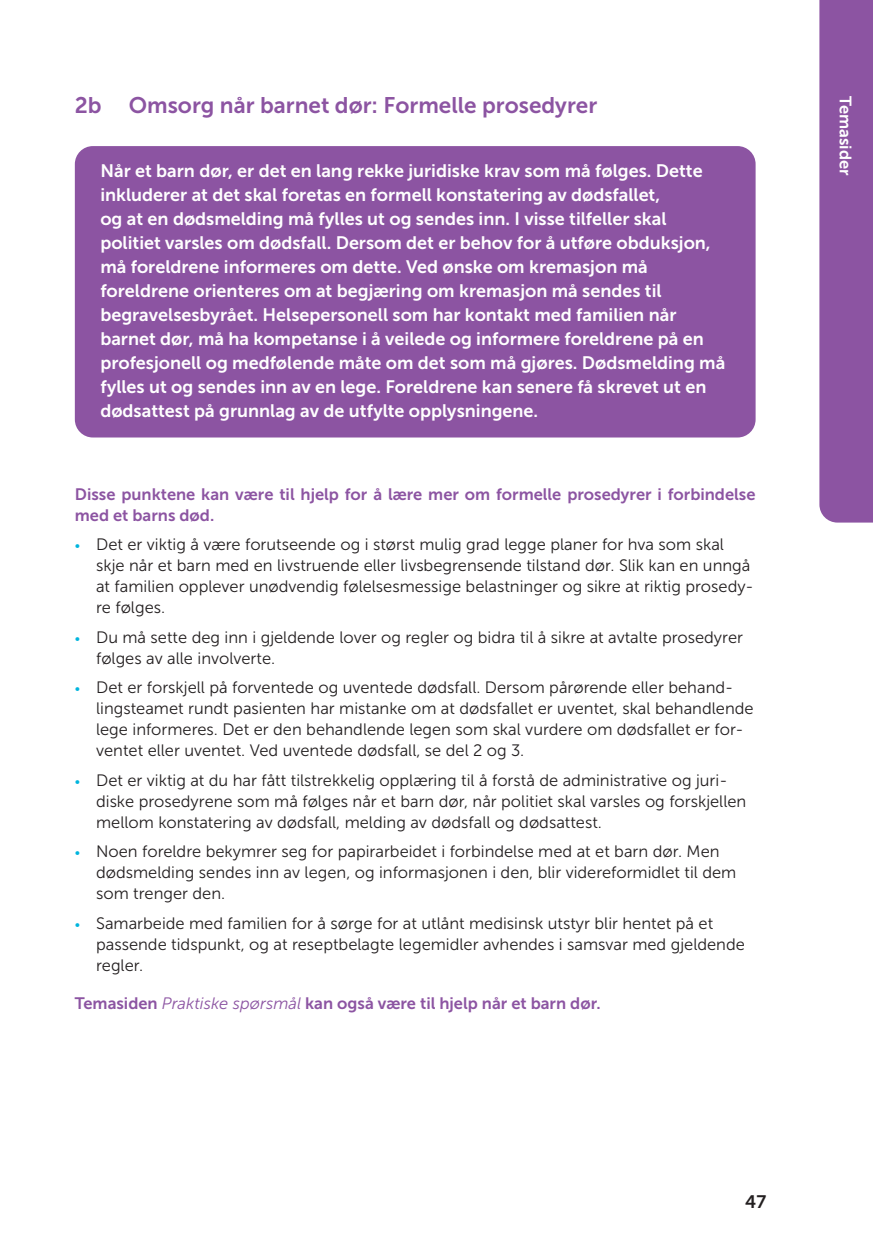
<style>
.page{position:relative;width:873px;height:1243px;background:#fff}
.page>*{position:absolute;margin:0;border:0;box-sizing:border-box;transform-origin:0 0}
.t1{font:22.5px "Museo Sans 700";color:#8c54a2}
.t2{font:18px/24px "Museo Sans 700";color:#fff}
.t3{font:18px "Museo Sans 700";color:#231f20}
.t4{font:16.5px/21px "Museo Sans 300";color:#231f20}
.t5{font:16.5px/21px "Museo Sans 700";color:#8c54a2}
.t6{font:16.5px "Museo Sans 700";color:#fff}
.s1{font-size:13.5px;color:#00b5de}
.s2{font-family:"Museo Sans 300";font-style:italic}
</style>
<div class="page">
<div style="left:75px;top:146px;width:680px;height:291px;background:#8c54a2;border-radius:18px"></div>
<div style="left:819px;top:0;width:54px;height:522px;background:#8c54a2"></div>
<h1 class="t1" style="left:75px;top:93px;width:524px">2b Omsorg når barnet dør: Formelle prosedyrer</h1>
<p class="t2" style="left:100px;top:158px;width:626px">Når et barn dør, er det en lang rekke juridiske krav som må følges. Dette inkluderer at det skal foretas en formell konstatering av dødsfallet,<br>og at en dødsmelding må fylles ut og sendes inn. I visse tilfeller skal politiet varsles om dødsfall. Dersom det er behov for å utføre obduksjon, må foreldrene informeres om dette. Ved ønske om kremasjon må foreldrene orienteres om at begjæring om kremasjon må sendes til begravelsesbyrået. Helsepersonell som har kontakt med familien når barnet dør, må ha kompetanse i å veilede og informere foreldrene på en profesjonell og medfølende måte om det som må gjøres. Dødsmelding må fylles ut og sendes inn av en lege. Foreldrene kan senere få skrevet ut en dødsattest på grunnlag av de utfylte opplysningene.</p>
<p class="t5" style="left:75px;top:483px;width:682px">Disse punktene kan være til hjelp for å lære mer om formelle prosedyrer i forbindelse med et barns død.</p>
<p class="t4" style="left:96px;top:534px;width:659px;text-indent:-21px"><span class="s1">•</span> Det er viktig å være forutseende og i størst mulig grad legge planer for hva som skal skje når et barn med en livstruende eller livsbegrensende tilstand dør. Slik kan en unngå at familien opplever unødvendig følelsesmessige belastninger og sikre at riktig prosedy&shy;re følges.</p>
<p class="t4" style="left:96px;top:626px;width:648px;text-indent:-21px"><span class="s1">•</span> Du må sette deg inn i gjeldende lover og regler og bidra til å sikre at avtalte prosedyrer følges av alle involverte.</p>
<p class="t4" style="left:96px;top:677px;width:659px;text-indent:-21px"><span class="s1">•</span> Det er forskjell på forventede og uventede dødsfall. Dersom pårørende eller behand&shy;lingsteamet rundt pasienten har mistanke om at dødsfallet er uventet, skal behandlende lege informeres. Det er den behandlende legen som skal vurdere om dødsfallet er for&shy;ventet eller uventet. Ved uventede dødsfall, se del 2 og 3.</p>
<p class="t4" style="left:96px;top:769px;width:651px;text-indent:-21px"><span class="s1">•</span> Det er viktig at du har fått tilstrekkelig opplæring til å forstå de administrative og juri&shy;diske prosedyrene som må følges når et barn dør, når politiet skal varsles og forskjellen mellom konstatering av dødsfall, melding av dødsfall og dødsattest.</p>
<p class="t4" style="left:96px;top:841px;width:641px;text-indent:-21px"><span class="s1">•</span> Noen foreldre bekymrer seg for papirarbeidet i forbindelse med at et barn dør. Men dødsmelding sendes inn av legen, og informasjonen i den, blir videreformidlet til dem som trenger den.</p>
<p class="t4" style="left:96px;top:912px;width:650px;text-indent:-21px"><span class="s1">•</span> Samarbeide med familien for å sørge for at utlånt medisinsk utstyr blir hentet på et passende tidspunkt, og at reseptbelagte legemidler avhendes i samsvar med gjeldende regler.</p>
<p class="t5" style="left:75px;top:992px;width:527px">Temasiden <span class="s2">Praktiske spørsmål</span> kan også være til hjelp når et barn dør.</p>
<p class="t3" style="left:745px;top:1191px;width:22px">47</p>
<p class="t6" style="left:854px;top:96px;width:81px;rotate:90deg">Temasider</p>
</div>
